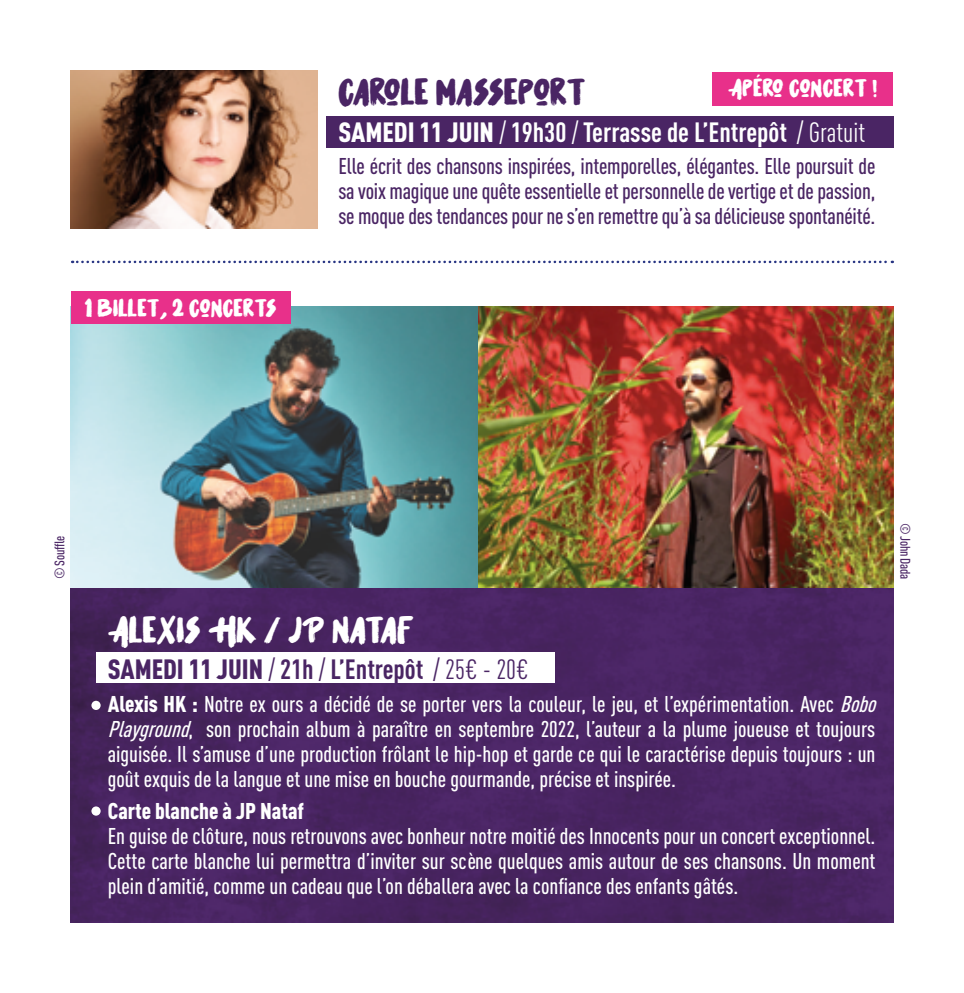
<style>
.page{position:relative;width:964px;height:993px;background:#fff}
.page>*{position:absolute;margin:0;border:0;box-sizing:border-box;transform-origin:0 0}
.t1{font:italic 37.5px "Hot Sauce";letter-spacing:-.01em;color:#fff}
.t2{font:italic 37.5px "Hot Sauce";letter-spacing:-.01em;color:#4a2564}
.t3{font:700 27.5px "DIN Cond";color:#fff}
.t4{font:700 27.5px "DIN Cond";color:#4a2564}
.t5{font:italic 25px "Hot Sauce";color:#fff}
.t6{font:500 22.5px/25px "DIN Cond";color:#fff}
.t7{font:500 22.5px/25px "DIN Cond";letter-spacing:-.01em;color:#4a2564;text-align:justify}
.t8{font:900 22.5px "DIN Cond";color:#fff}
.t9{font:500 13.75px "DIN Cond";letter-spacing:-.02em;color:#4a2564}
.s1{font-weight:900}
.s2{font-weight:400}
.s3{font-style:italic}
</style>
<div class="page">
<img style="left:71px;top:306px;width:407px;height:282px">
<img style="left:478px;top:306px;width:415px;height:282px">
<img style="left:71px;top:588px;width:822px;height:333px">
<svg style="left:72px;top:260px;width:821px;height:3px"></svg>
<div style="left:326px;top:116px;width:567px;height:32px;background:#4a2564"></div>
<div style="left:96px;top:652px;width:459px;height:30px;background:#fff"></div>
<div style="left:712px;top:73px;width:181px;height:33px;background:#e8308a"></div>
<img style="left:71px;top:71px;width:246px;height:158px">
<div style="left:71px;top:291px;width:220px;height:32px;background:#e8308a"></div>
<div style="left:91px;top:700px;width:10px;height:9px;background:#fff;border-radius:50%"></div>
<div style="left:91px;top:806px;width:10px;height:9px;background:#fff;border-radius:50%"></div>
<p class="t5" style="left:85px;top:294px;width:194px">1 BILLET, 2 CONCERTS</p>
<p class="t5" style="left:728px;top:74px;width:151px">APÉRO CONCERT !</p>
<h1 class="t2" style="left:338px;top:72px;width:249px">CAROLE MASSEPORT</h1>
<p class="t3" style="left:338px;top:115px;width:528px"><span class="s1">SAMEDI 11 JUIN</span> <span class="s2">/</span> 19h30 <span class="s2">/</span> Terrasse de L’Entrepôt <span class="s2">/ Gratuit</span></p>
<p class="t7" style="left:338px;top:153px;width:538px">Elle écrit des chansons inspirées, intemporelles, élégantes. Elle poursuit de sa voix magique une quête essentielle et personnelle de vertige et de passion, se moque des tendances pour ne s’en remettre qu’à sa délicieuse spontanéité.</p>
<p class="t9" style="left:51px;top:579px;width:45px;rotate:-90deg">© Souffle</p>
<h1 class="t1" style="left:108px;top:609px;width:308px">ALEXIS HK / JP NATAF</h1>
<p class="t4" style="left:108px;top:652px;width:422px"><span class="s1">SAMEDI 11 JUIN</span> <span class="s2">/</span> 21h <span class="s2">/</span> L’Entrepôt <span class="s2">/ 25€ - 20€</span></p>
<p class="t6" style="left:108px;top:690px;width:776px"><span class="s1">Alexis HK :</span> Notre ex ours a décidé de se porter vers la couleur, le jeu, et l’expérimentation. Avec <span class="s3">Bobo Playground</span>, son prochain album à paraître en septembre 2022, l’auteur a la plume joueuse et toujours aiguisée. Il s’amuse d’une production frôlant le hip-hop et garde ce qui le caractérise depuis toujours : un goût exquis de la langue et une mise en bouche gourmande, précise et inspirée.</p>
<p class="t8" style="left:108px;top:796px;width:198px">Carte blanche à JP Nataf</p>
<p class="t6" style="left:108px;top:823px;width:769px;text-align:justify">En guise de clôture, nous retrouvons avec bonheur notre moitié des Innocents pour un concert exceptionnel.<br>Cette carte blanche lui permettra d’inviter sur scène quelques amis autour de ses chansons. Un moment plein d’amitié, comme un cadeau que l’on déballera avec la confiance des enfants gâtés.</p>
<p class="t9" style="left:913px;top:522px;width:58px;rotate:90deg">© John Dada</p>
</div>
